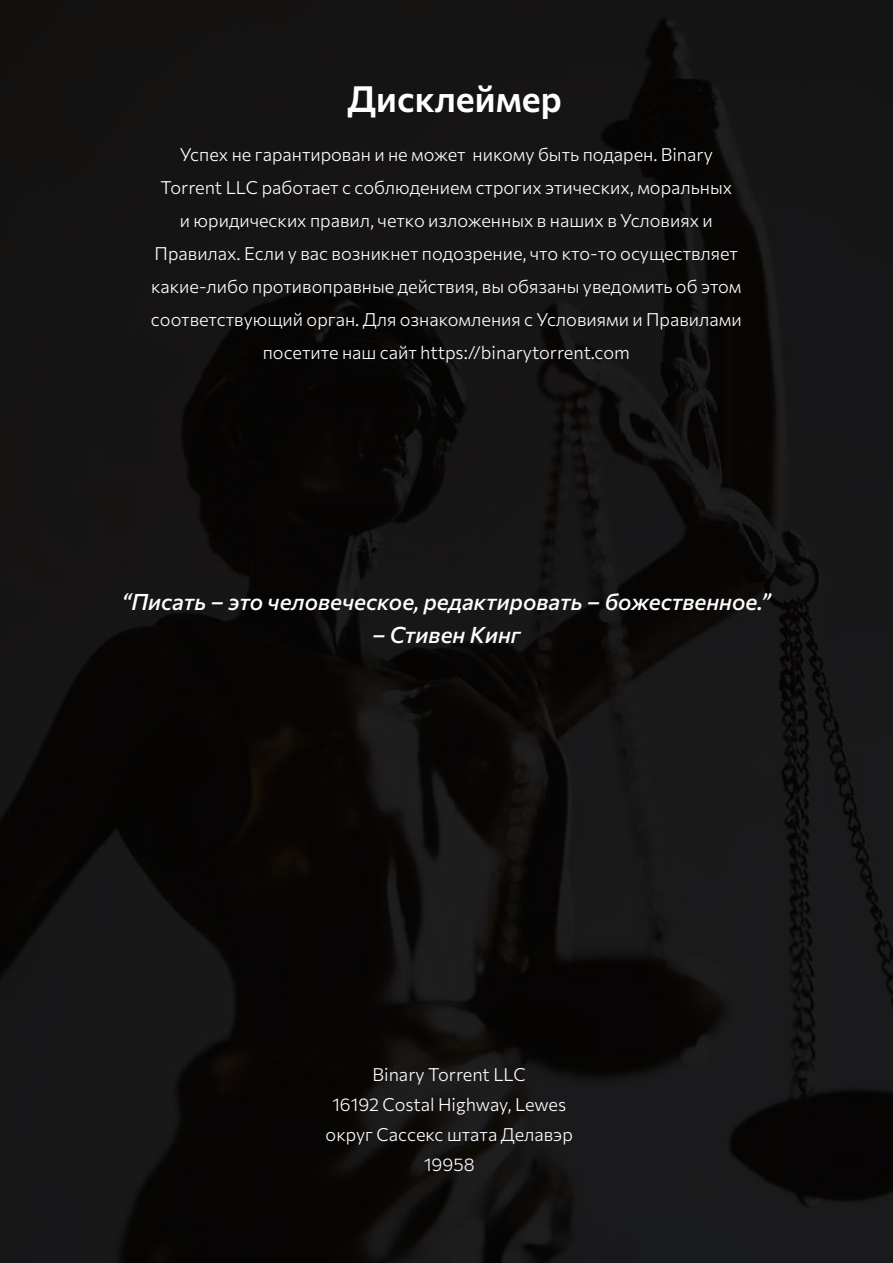
<style>
.page{position:relative;width:893px;height:1263px;background:#fff}
.page>*{position:absolute;margin:0;border:0;box-sizing:border-box;transform-origin:0 0}
.t1{font:600 36px "Commissioner";color:#fff}
.t2{font:500 22.5px "Commissioner";color:#fff}
.t3{font:300 18px/33px "Commissioner";color:#fff;text-align:center}
</style>
<div class="page">
<div style="left:0;top:0;width:893px;height:1263px;background:linear-gradient(to bottom,#131212,#100f10)"></div>
<h1 class="t1" style="left:347px;top:71px;width:216px">Дисклеймер</h1>
<p class="t3" style="left:151px;top:137px;width:592px">Успех не гарантирован и не может никому быть подарен. Binary Torrent LLC работает с соблюдением строгих этических, моральных<br>и юридических правил, четко изложенных в наших в Условиях и Правилах. Если у вас возникнет подозрение, что кто-то осуществляет какие-либо противоправные действия, вы обязаны уведомить об этом соответствующий орган. Для ознакомления с Условиями и Правилами посетите наш сайт https://binarytorrent.com</p>
<p class="t2" style="left:122px;top:584px;width:650px">“Писать – это человеческое, редактировать – божественное.”</p>
<p class="t2" style="left:372px;top:617px;width:150px">– Стивен Кинг</p>
<p class="t3" style="left:326px;top:1059px;width:249px;line-height:30px">Binary Torrent LLC<br>16192 Costal Highway, Lewes округ Сассекс штата Делавэр<br>19958</p>
</div>
